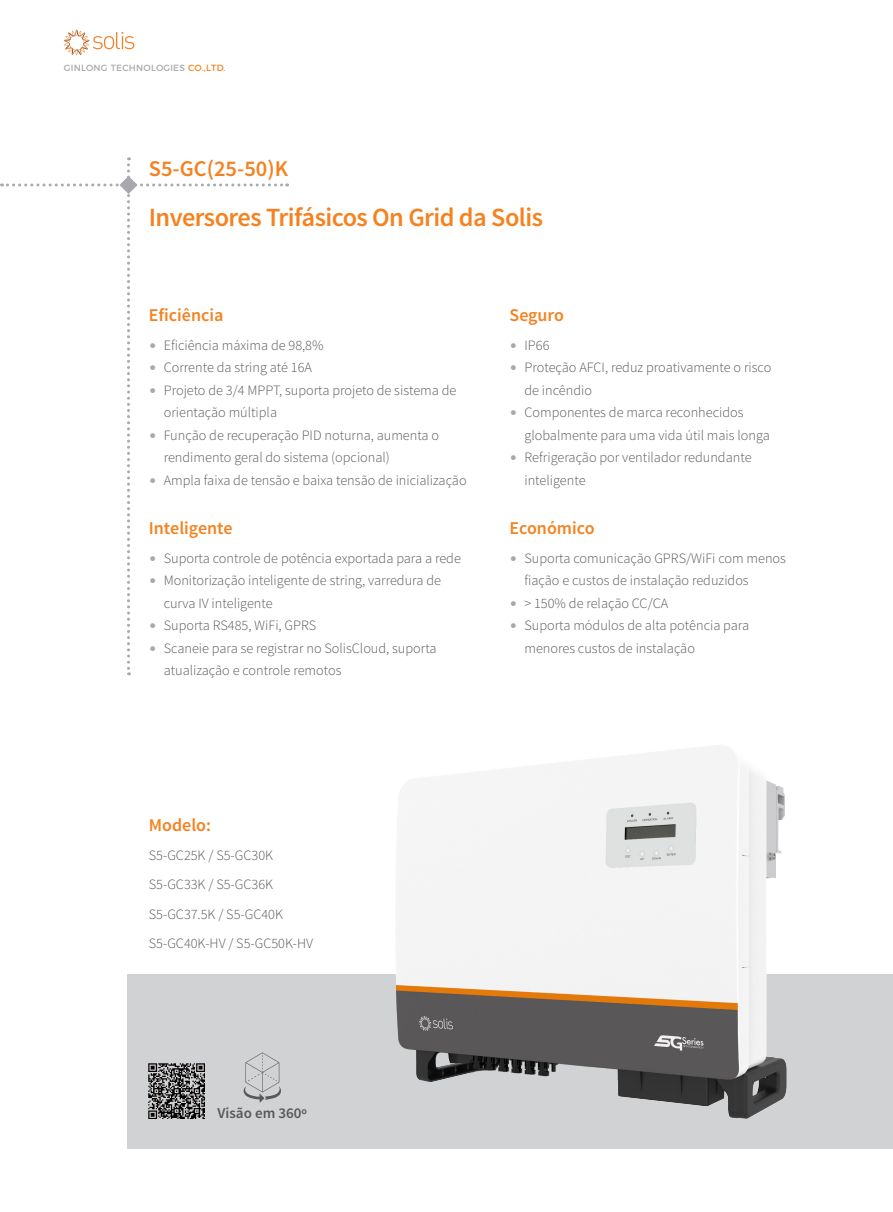
<style>
.page{position:relative;width:893px;height:1212px;background:#fff}
.page>*{position:absolute;margin:0;border:0;box-sizing:border-box;transform-origin:0 0}
.t1{font:600 26.25px "Source Sans Pro";letter-spacing:-.02em;color:#f58220}
.t2{font:600 22.5px "Source Sans Pro";color:#f58220}
.t3{font:600 18px "Source Sans Pro";color:#f58220}
.t4{font:600 15px "Source Sans Pro";color:#57585a}
.t5{font:300 14.25px/22.5px "Source Sans Pro";color:#57585a}
.t6{font:9px "Montserrat";letter-spacing:.025em;color:#a8a9ad}
.s1{color:#f58220}
.s2{color:#a8a9ad}
</style>
<div class="page">
<div style="left:128px;top:974px;width:765px;height:174px;background:#d1d2d4"></div>
<svg style="left:64px;top:30px;width:70px;height:25px"></svg>
<img style="left:396px;top:746px;width:391px;height:372px">
<img style="left:149px;top:1063px;width:55px;height:55px">
<svg style="left:243px;top:1052px;width:38px;height:51px"></svg>
<svg style="left:1px;top:157px;width:287px;height:518px"></svg>
<p class="t6" style="left:64px;top:61px;width:163px">GINLONG TECHNOLOGIES <span class="s1">CO.,LTD.</span></p>
<h2 class="t2" style="left:149px;top:154px;width:141px">S5-GC(25-50)K</h2>
<h1 class="t1" style="left:149px;top:201px;width:396px">Inversores Trifásicos On Grid da Solis</h1>
<p class="t3" style="left:149px;top:304px;width:76px">Eficiência</p>
<p class="t5" style="left:149px;top:334px;width:176px"><span class="s2">•</span> Eficiência máxima de 98,8%</p>
<p class="t5" style="left:149px;top:357px;width:165px"><span class="s2">•</span> Corrente da string até 16A</p>
<p class="t5" style="left:164px;top:379px;width:294px;text-indent:-15px"><span class="s2">•</span> Projeto de 3/4 MPPT, suporta projeto de sistema de orientação múltipla</p>
<p class="t5" style="left:164px;top:424px;width:277px;text-indent:-15px"><span class="s2">•</span> Função de recuperação PID noturna, aumenta o rendimento geral do sistema (opcional)</p>
<p class="t5" style="left:149px;top:469px;width:319px"><span class="s2">•</span> Ampla faixa de tensão e baixa tensão de inicialização</p>
<p class="t3" style="left:149px;top:517px;width:85px">Inteligente</p>
<p class="t5" style="left:149px;top:547px;width:314px"><span class="s2">•</span> Suporta controle de potência exportada para a rede</p>
<p class="t5" style="left:164px;top:569px;width:279px;text-indent:-15px"><span class="s2">•</span> Monitorização inteligente de string, varredura de curva IV inteligente</p>
<p class="t5" style="left:149px;top:614px;width:169px"><span class="s2">•</span> Suporta RS485, WiFi, GPRS</p>
<p class="t5" style="left:164px;top:637px;width:274px;text-indent:-15px"><span class="s2">•</span> Scaneie para se registrar no SolisCloud, suporta atualização e controle remotos</p>
<p class="t3" style="left:510px;top:304px;width:56px">Seguro</p>
<p class="t5" style="left:510px;top:334px;width:41px"><span class="s2">•</span> IP66</p>
<p class="t5" style="left:524px;top:357px;width:248px;text-indent:-15px"><span class="s2">•</span> Proteção AFCI, reduz proativamente o risco de incêndio</p>
<p class="t5" style="left:524px;top:402px;width:247px;text-indent:-15px"><span class="s2">•</span> Componentes de marca reconhecidos globalmente para uma vida útil mais longa</p>
<p class="t5" style="left:524px;top:447px;width:229px;text-indent:-15px"><span class="s2">•</span> Refrigeração por ventilador redundante inteligente</p>
<p class="t3" style="left:510px;top:517px;width:86px">Económico</p>
<p class="t5" style="left:524px;top:547px;width:263px;text-indent:-15px"><span class="s2">•</span> Suporta comunicação GPRS/WiFi com menos fiação e custos de instalação reduzidos</p>
<p class="t5" style="left:510px;top:592px;width:160px"><span class="s2">•</span> &gt; 150% de relação CC/CA</p>
<p class="t5" style="left:524px;top:614px;width:226px;text-indent:-15px"><span class="s2">•</span> Suporta módulos de alta potência para menores custos de instalação</p>
<p class="t3" style="left:149px;top:814px;width:64px">Modelo:</p>
<p class="t5" style="left:149px;top:840px;width:166px;line-height:29.5px">S5-GC25K / S5-GC30K<br>S5-GC33K / S5-GC36K<br>S5-GC37.5K / S5-GC40K<br>S5-GC40K-HV / S5-GC50K-HV</p>
<p class="t4" style="left:218px;top:1104px;width:91px">Visão em 360º</p>
</div>
